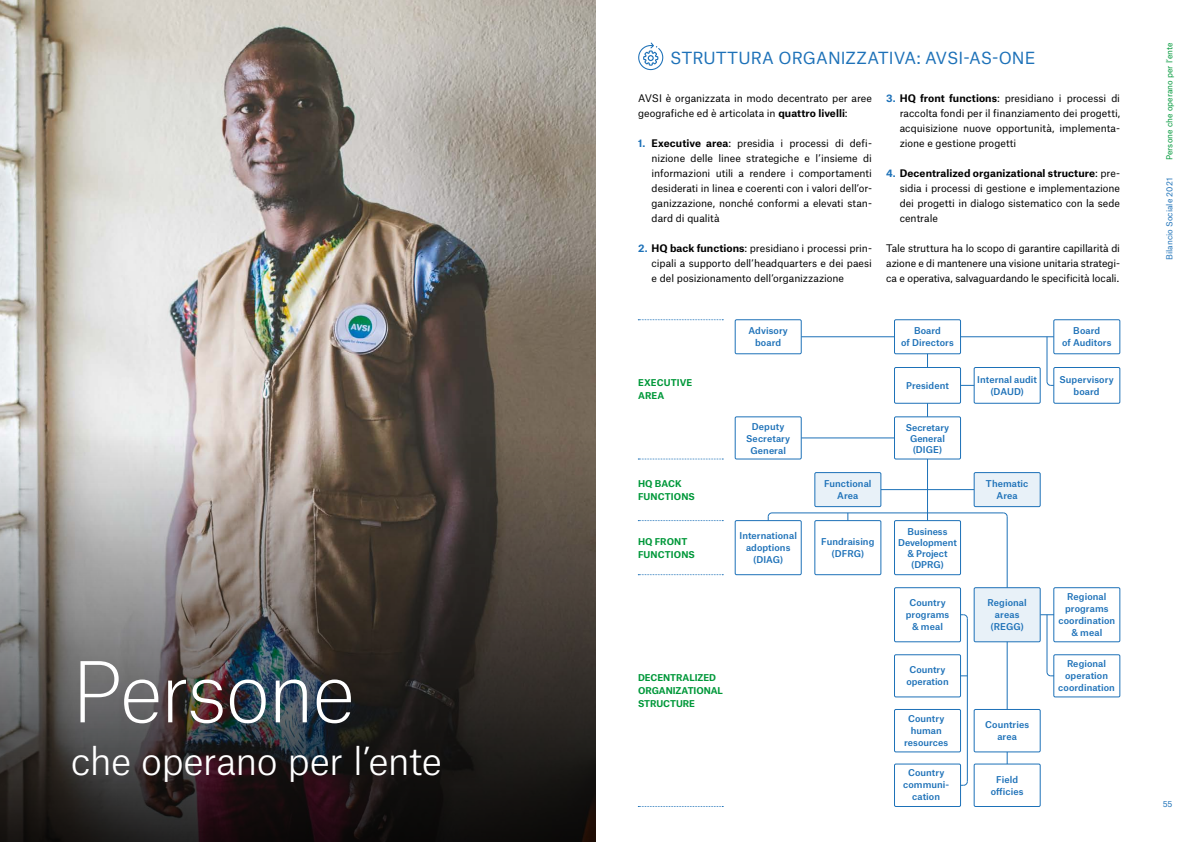
<style>
.page{position:relative;width:1191px;height:842px;background:#fff}
.page>*{position:absolute;margin:0;border:0;box-sizing:border-box;transform-origin:0 0}
.t1{font:100 80px "Atlas Grotesk";letter-spacing:-.035em;color:#fff}
.t2{font:300 37px "Atlas Grotesk";letter-spacing:-.02em;color:#fff}
.t3{font:16px "Atlas Grotesk";letter-spacing:.005em;color:#1d71b8}
.t4{font:10px/15px "Atlas Grotesk";letter-spacing:-.005em;color:#000;text-align:justify}
.t5{font:700 10px "Atlas Grotesk";letter-spacing:.005em;color:#000}
.t6{font:700 10px "Atlas Grotesk";color:#1d71b8}
.t7{font:500 9px/12px "Atlas Grotesk";letter-spacing:.01em;color:#1d71b8;text-align:center}
.t8{font:700 9px/13px "Atlas Grotesk";letter-spacing:.005em;color:#00983a}
.t9{font:8px "Atlas Grotesk";letter-spacing:.005em;color:#00983a}
.t10{font:8px "Atlas Grotesk";letter-spacing:.005em;color:#1d71b8}
.s1{font-weight:700}
.s2{font-weight:700;color:#1d71b8}
.s3{color:#1d71b8}
.s4{font-weight:400}
</style>
<div class="page">
<img style="left:0;top:0;width:596px;height:842px">
<img style="left:0;top:303px;width:595px;height:539px">
<div style="left:974px;top:587px;width:66px;height:55px;background:#e8f1f8"></div>
<div style="left:974px;top:587px;width:66px;height:55px;border:1px solid #1d71b8"></div>
<div style="left:815px;top:473px;width:66px;height:34px;background:#e8f1f8"></div>
<div style="left:974px;top:473px;width:66px;height:34px;background:#e8f1f8"></div>
<hr style="left:801px;top:336px;width:252px;height:1px;background:#1d71b8">
<svg style="left:638px;top:319px;width:85px;height:1px"></svg>
<svg style="left:638px;top:459px;width:85px;height:1px"></svg>
<svg style="left:638px;top:520px;width:85px;height:1px"></svg>
<svg style="left:638px;top:574px;width:85px;height:1px"></svg>
<svg style="left:638px;top:806px;width:85px;height:1px"></svg>
<hr style="left:801px;top:438px;width:94px;height:1px;background:#1d71b8">
<hr style="left:881px;top:489px;width:93px;height:1px;background:#1d71b8">
<hr style="left:772px;top:513px;width:231px;height:1px;background:#1d71b8">
<svg style="left:960px;top:385px;width:14px;height:1px"></svg>
<hr style="left:927px;top:345px;width:1px;height:176px;background:#1d71b8">
<hr style="left:1007px;top:517px;width:1px;height:71px;background:#1d71b8">
<hr style="left:1007px;top:642px;width:1px;height:122px;background:#1d71b8">
<hr style="left:967px;top:618px;width:1px;height:163px;background:#1d71b8">
<hr style="left:1046px;top:337px;width:1px;height:45px;background:#1d71b8">
<svg style="left:767px;top:512px;width:5px;height:8px"></svg>
<svg style="left:1046px;top:381px;width:7px;height:5px"></svg>
<div style="left:735px;top:319px;width:66px;height:35px;border:1px solid #1d71b8"></div>
<div style="left:735px;top:520px;width:66px;height:55px;border:1px solid #1d71b8"></div>
<div style="left:735px;top:417px;width:66px;height:42px;border:1px solid #1d71b8"></div>
<div style="left:894px;top:320px;width:66px;height:34px;background:#fff"></div>
<div style="left:894px;top:319px;width:66px;height:35px;border:1px solid #1d71b8"></div>
<div style="left:894px;top:520px;width:66px;height:55px;border:1px solid #1d71b8"></div>
<div style="left:894px;top:417px;width:66px;height:42px;background:#fff"></div>
<div style="left:894px;top:417px;width:66px;height:42px;border:1px solid #1d71b8"></div>
<div style="left:894px;top:654px;width:66px;height:43px;border:1px solid #1d71b8"></div>
<div style="left:894px;top:367px;width:66px;height:36px;background:#fff"></div>
<div style="left:894px;top:367px;width:66px;height:36px;border:1px solid #1d71b8"></div>
<div style="left:894px;top:587px;width:66px;height:55px;border:1px solid #1d71b8"></div>
<div style="left:894px;top:709px;width:66px;height:43px;border:1px solid #1d71b8"></div>
<div style="left:894px;top:764px;width:66px;height:43px;border:1px solid #1d71b8"></div>
<div style="left:814px;top:472px;width:67px;height:35px;border:1px solid #1d71b8"></div>
<div style="left:814px;top:520px;width:67px;height:55px;border:1px solid #1d71b8"></div>
<div style="left:974px;top:472px;width:66px;height:35px;border:1px solid #1d71b8"></div>
<div style="left:974px;top:367px;width:66px;height:36px;border:1px solid #1d71b8"></div>
<div style="left:974px;top:709px;width:66px;height:43px;background:#fff"></div>
<div style="left:974px;top:709px;width:66px;height:43px;border:1px solid #1d71b8"></div>
<div style="left:974px;top:764px;width:66px;height:43px;border:1px solid #1d71b8"></div>
<div style="left:1053px;top:319px;width:67px;height:35px;border:1px solid #1d71b8"></div>
<div style="left:1053px;top:654px;width:67px;height:43px;border:1px solid #1d71b8"></div>
<div style="left:1053px;top:367px;width:67px;height:36px;border:1px solid #1d71b8"></div>
<div style="left:1053px;top:587px;width:67px;height:55px;border:1px solid #1d71b8"></div>
<svg style="left:1040px;top:614px;width:14px;height:1px"></svg>
<hr style="left:1046px;top:615px;width:1px;height:57px;background:#1d71b8">
<svg style="left:960px;top:614px;width:7px;height:5px"></svg>
<svg style="left:960px;top:781px;width:7px;height:5px"></svg>
<svg style="left:1046px;top:671px;width:8px;height:6px"></svg>
<svg style="left:638px;top:43px;width:25px;height:27px"></svg>
<h1 class="t1" style="left:71px;top:630px;width:286px">Persone</h1>
<h2 class="t2" style="left:71px;top:732px;width:372px">che operano per l’ente</h2>
<h3 class="t3" style="left:670px;top:45px;width:367px">STRUTTURA ORGANIZZATIVA: AVSI-AS-ONE</h3>
<p class="t4" style="left:638px;top:89px;width:235px">AVSI è organizzata in modo decentrato per aree geografiche ed è articolata in <span class="s1">quattro livelli</span>:</p>
<p class="t4" style="left:886px;top:89px;width:235px"><span class="s2">3.</span> <span class="s1">HQ front functions</span>: presidiano i processi di</p>
<p class="t4" style="left:899px;top:104px;width:222px">raccolta fondi per il finanziamento dei progetti, acquisizione nuove opportunità, implementa&shy;zione e gestione progetti</p>
<p class="t4" style="left:899px;top:179px;width:222px">sidia i processi di gestione e implementazione dei progetti in dialogo sistematico con la sede centrale</p>
<p class="t4" style="left:651px;top:134px;width:222px"><span class="s1">Executive area</span>: presidia i processi di defi&shy;nizione delle linee strategiche e l’insieme di informazioni utili a rendere i comportamenti desiderati in linea e coerenti con i valori dell’or&shy;ganizzazione, nonché conformi a elevati stan&shy;dard di qualità</p>
<p class="t4" style="left:651px;top:254px;width:222px">cipali a supporto dell’headquarters e dei paesi e del posizionamento dell’organizzazione</p>
<p class="t6" style="left:638px;top:135px;width:9px">1.</p>
<p class="t5" style="left:886px;top:165px;width:235px"><span class="s3">4.</span> Decentralized organizational structure<span class="s4">: pre-</span></p>
<p class="t4" style="left:638px;top:239px;width:235px"><span class="s2">2.</span> <span class="s1">HQ back functions</span>: presidiano i processi prin-</p>
<p class="t4" style="left:886px;top:239px;width:235px">Tale struttura ha lo scopo di garantire capillarità di azione e di mantenere una visione unitaria strategi&shy;ca e operativa, salvaguardando le specificità locali.</p>
<p class="t8" style="left:638px;top:375px;width:56px">EXECUTIVE<br>AREA</p>
<p class="t7" style="left:748px;top:324px;width:41px">Advisory board</p>
<p class="t7" style="left:901px;top:324px;width:54px">Board<br>of Directors</p>
<p class="t7" style="left:906px;top:379px;width:44px">President</p>
<p class="t7" style="left:977px;top:373px;width:61px">Internal audit (DAUD)</p>
<p class="t7" style="left:1062px;top:324px;width:51px">Board<br>of Auditors</p>
<p class="t7" style="left:1059px;top:373px;width:56px">Supervisory board</p>
<p class="t7" style="left:746px;top:419px;width:46px">Deputy<br>Secretary<br>General</p>
<p class="t7" style="left:905px;top:421px;width:45px;line-height:11px">Secretary<br>General (DIGE)</p>
<p class="t8" style="left:638px;top:476px;width:58px">HQ BACK<br>FUNCTIONS</p>
<p class="t7" style="left:824px;top:477px;width:49px">Functional<br>Area</p>
<p class="t7" style="left:986px;top:477px;width:44px">Thematic<br>Area</p>
<p class="t8" style="left:638px;top:534px;width:58px">HQ FRONT<br>FUNCTIONS</p>
<p class="t7" style="left:739px;top:529px;width:59px">International adoptions (DIAG)</p>
<p class="t7" style="left:821px;top:535px;width:55px">Fundraising (DFRG)</p>
<p class="t7" style="left:898px;top:525px;width:60px;line-height:11px">Business<br>Development &amp; Project (DPRG)</p>
<p class="t8" style="left:638px;top:670px;width:87px">DECENTRALIZED<br>ORGANIZATIONAL<br>STRUCTURE</p>
<p class="t7" style="left:905px;top:596px;width:45px">Country programs &amp; meal</p>
<p class="t7" style="left:906px;top:663px;width:44px">Country operation</p>
<p class="t7" style="left:987px;top:596px;width:41px">Regional areas (REGG)</p>
<p class="t7" style="left:1058px;top:590px;width:58px">Regional programs coordination &amp; meal</p>
<p class="t7" style="left:1058px;top:657px;width:58px">Regional operation coordination</p>
<p class="t7" style="left:904px;top:712px;width:46px">Country human resources</p>
<p class="t7" style="left:903px;top:765px;width:48px">Country communi&shy;cation</p>
<p class="t7" style="left:985px;top:718px;width:45px">Countries area</p>
<p class="t7" style="left:990px;top:772px;width:34px">Field officies</p>
<p class="t9" style="left:1163px;top:160px;width:119px;rotate:-90deg">Persone che operano per l’ente</p>
<p class="t10" style="left:1163px;top:260px;width:84px;rotate:-90deg">Bilancio Sociale 2021</p>
<p class="t10" style="left:1162px;top:797px;width:11px">55</p>
</div>
